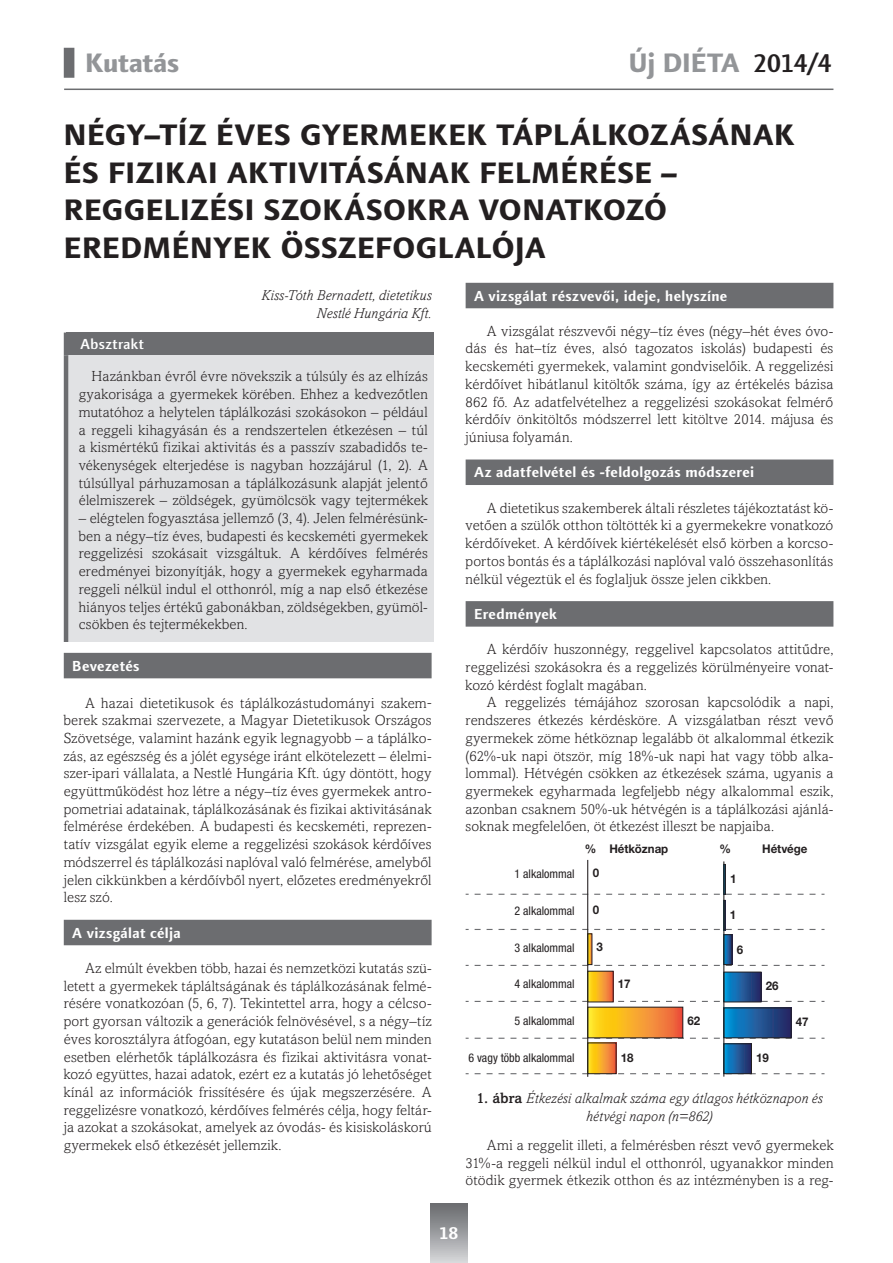
<style>
.page{position:relative;width:893px;height:1263px;background:#fff}
.page>*{position:absolute;margin:0;border:0;box-sizing:border-box;transform-origin:0 0}
.t1{font:800 30px/37.5px "Finnegan";letter-spacing:.02em;color:#231f20}
.t2{font:800 27px "Finnegan";letter-spacing:-.005em;color:#939598}
.t3{font:700 18px "Finnegan";color:#fff}
.t4{font:300 14.7px/17.7px "Amasis";letter-spacing:.01em;color:#231f20;text-align:justify}
.t5{font:italic 300 14.7px/17.7px "Amasis";letter-spacing:.01em;color:#231f20;text-align:center}
.t6{font:700 14.7px "Finnegan";letter-spacing:.025em;color:#fff}
.t7{font:500 14.7px "Finnegan";letter-spacing:.035em;color:#fff}
.t8{font:12px "Helvetica Neue LT Cond";color:#231f20}
.t9{font:700 12px "Helvetica Neue";color:#231f20;scale:.96 1}
.s1{font-weight:500;color:#231f20}
.s2{font-weight:500;font-style:normal}
</style>
<div class="page">
<div style="left:430px;top:1203px;width:37px;height:60px;background:linear-gradient(to bottom,#65676b,#d4d5d7)"></div>
<hr style="left:64px;top:89px;width:769px;height:1px;background:#6c6d70">
<div style="left:64px;top:48px;width:10px;height:30px;background:#6c6d70"></div>
<div style="left:466px;top:283px;width:367px;height:25px;background:#6c6d70"></div>
<div style="left:466px;top:459px;width:367px;height:26px;background:#6c6d70"></div>
<div style="left:466px;top:601px;width:367px;height:26px;background:#6c6d70"></div>
<svg style="left:466px;top:894px;width:349px;height:1px"></svg>
<svg style="left:466px;top:929px;width:349px;height:1px"></svg>
<svg style="left:466px;top:965px;width:349px;height:1px"></svg>
<svg style="left:466px;top:1001px;width:349px;height:1px"></svg>
<svg style="left:466px;top:1038px;width:349px;height:1px"></svg>
<svg style="left:466px;top:1073px;width:349px;height:1px"></svg>
<svg style="left:588px;top:934px;width:4px;height:30px"></svg>
<svg style="left:589px;top:973px;width:23px;height:27px"></svg>
<div style="left:587px;top:971px;width:27px;height:31px;border:1px solid #231f20"></div>
<svg style="left:589px;top:1009px;width:92px;height:27px;background:#f7a52b"></svg>
<svg style="left:589px;top:1044px;width:25px;height:28px"></svg>
<div style="left:587px;top:1042px;width:29px;height:32px;border:1px solid #231f20"></div>
<div style="left:723px;top:864px;width:3px;height:31px;border:1px solid #231f20"></div>
<div style="left:723px;top:900px;width:2px;height:30px;border:1px solid #231f20"></div>
<svg style="left:725px;top:936px;width:5px;height:27px"></svg>
<div style="left:723px;top:934px;width:9px;height:31px;border:1px solid #231f20"></div>
<svg style="left:725px;top:974px;width:34px;height:26px"></svg>
<div style="left:723px;top:972px;width:38px;height:30px;border:1px solid #231f20"></div>
<div style="left:724px;top:1008px;width:67px;height:30px;background:linear-gradient(to right,#0497dd,#2e235e)"></div>
<div style="left:723px;top:1007px;width:68px;height:31px;border:1px solid #231f20"></div>
<svg style="left:725px;top:1045px;width:25px;height:27px"></svg>
<div style="left:723px;top:1043px;width:29px;height:31px;border:1px solid #231f20"></div>
<hr style="left:587px;top:860px;width:1px;height:217px;background:#231f20">
<hr style="left:723px;top:861px;width:1px;height:215px;background:#231f20">
<div style="left:64px;top:653px;width:368px;height:25px;background:#6c6d70"></div>
<div style="left:64px;top:920px;width:368px;height:25px;background:#6c6d70"></div>
<div style="left:66px;top:333px;width:368px;height:22px;background:#6c6d70"></div>
<div style="left:66px;top:355px;width:368px;height:287px;background:#e1e2e4"></div>
<hr style="left:64px;top:333px;width:4px;height:22px;background:#6c6d70">
<hr style="left:64px;top:355px;width:4px;height:287px;background:#6c6d70">
<h2 class="t2" style="left:85px;top:47px;width:96px">Kutatás</h2>
<h2 class="t2" style="left:629px;top:47px;width:205px">Új DIÉTA <span class="s1">2014/4</span></h2>
<h1 class="t1" style="left:64px;top:116px;width:732px">NÉGY–TÍZ ÉVES GYERMEKEK TÁPLÁLKOZÁSÁNAK ÉS FIZIKAI AKTIVITÁSÁNAK FELMÉRÉSE – REGGELIZÉSI SZOKÁSOKRA VONATKOZÓ EREDMÉNYEK ÖSSZEFOGLALÓJA</h1>
<p class="t6" style="left:474px;top:287px;width:255px">A vizsgálat részvevői, ideje, helyszíne</p>
<p class="t4" style="left:466px;top:322px;width:369px;text-indent:21px">A vizsgálat részvevői négy–tíz éves (négy–hét éves óvo&shy;dás és hat–tíz éves, alsó tagozatos iskolás) budapesti és kecskeméti gyermekek, valamint gondviselőik. A reggelizési kérdőívet hibátlanul kitöltők száma, így az értékelés bázisa 862 fő. Az adatfelvételhez a reggelizési szokásokat felmérő kérdőív önkitöltős módszerrel lett kitöltve 2014. májusa és júniusa folyamán.</p>
<p class="t6" style="left:474px;top:463px;width:282px">Az adatfelvétel és -feldolgozás módszerei</p>
<p class="t4" style="left:466px;top:499px;width:369px;text-indent:21px">A dietetikus szakemberek általi részletes tájékoztatást kö&shy;vetően a szülők otthon töltötték ki a gyermekekre vonatkozó kérdőíveket. A kérdőívek kiértékelését első körben a korcso&shy;portos bontás és a táplálkozási naplóval való összehasonlítás nélkül végeztük el és foglaljuk össze jelen cikkben.</p>
<p class="t6" style="left:474px;top:605px;width:84px">Eredmények</p>
<p class="t4" style="left:466px;top:640px;width:369px;text-indent:21px">A kérdőív huszonnégy, reggelivel kapcsolatos attitűdre, reggelizési szokásokra és a reggelizés körülményeire vonat&shy;kozó kérdést foglalt magában.</p>
<p class="t4" style="left:466px;top:693px;width:369px;text-indent:21px">A reggelizés témájához szorosan kapcsolódik a napi, rendszeres étkezés kérdésköre. A vizsgálatban részt vevő gyermekek zöme hétköznap legalább öt alkalommal étkezik (62%-uk napi ötször, míg 18%-uk napi hat vagy több alka&shy;lommal). Hétvégén csökken az étkezések száma, ugyanis a gyermekek egyharmada legfeljebb négy alkalommal eszik, azonban csaknem 50%-uk hétvégén is a táplálkozási ajánlá&shy;soknak megfelelően, öt étkezést illeszt be napjaiba.</p>
<p class="t9" style="left:593px;top:865px;width:8px">0</p>
<p class="t9" style="left:593px;top:902px;width:8px">0</p>
<p class="t9" style="left:597px;top:939px;width:8px">3</p>
<p class="t9" style="left:618px;top:976px;width:15px">17</p>
<p class="t9" style="left:687px;top:1013px;width:15px">62</p>
<p class="t9" style="left:621px;top:1050px;width:15px">18</p>
<p class="t5" style="left:262px;top:287px;width:171px;text-align:right">Kiss-Tóth Bernadett, dietetikus<br>Nestlé Hungária Kft.</p>
<p class="t7" style="left:81px;top:335px;width:65px">Absztrakt</p>
<p class="t4" style="left:79px;top:367px;width:351px;text-indent:13px">Hazánkban évről évre növekszik a túlsúly és az elhízás gyakorisága a gyermekek körében. Ehhez a kedvezőtlen mutatóhoz a helytelen táplálkozási szokásokon – például a reggeli kihagyásán és a rendszertelen étkezésen – túl a kismértékű fizikai aktivitás és a passzív szabadidős te&shy;vékenységek elterjedése is nagyban hozzájárul (1, 2). A túlsúllyal párhuzamosan a táplálkozásunk alapját jelentő élelmiszerek – zöldségek, gyümölcsök vagy tejtermékek</p>
<p class="t4" style="left:79px;top:509px;width:351px">– elégtelen fogyasztása jellemző (3, 4). Jelen felmérésünk&shy;ben a négy–tíz éves, budapesti és kecskeméti gyermekek reggelizési szokásait vizsgáltuk. A kérdőíves felmérés eredményei bizonyítják, hogy a gyermekek egyharmada reggeli nélkül indul el otthonról, míg a nap első étkezése hiányos teljes értékű gabonákban, zöldségekben, gyümöl&shy;csökben és tejtermékekben.</p>
<p class="t6" style="left:72px;top:657px;width:69px">Bevezetés</p>
<p class="t4" style="left:64px;top:693px;width:369px;text-indent:21px">A hazai dietetikusok és táplálkozástudományi szakem&shy;berek szakmai szervezete, a Magyar Dietetikusok Országos Szövetsége, valamint hazánk egyik legnagyobb – a táplálko&shy;zás, az egészség és a jólét egysége iránt elkötelezett – élelmi&shy;szer-ipari vállalata, a Nestlé Hungária Kft. úgy döntött, hogy együttműködést hoz létre a négy–tíz éves gyermekek antro&shy;pometriai adatainak, táplálkozásának és fizikai aktivitásának felmérése érdekében. A budapesti és kecskeméti, reprezen&shy;tatív vizsgálat egyik eleme a reggelizési szokások kérdőíves módszerrel és táplálkozási naplóval való felmérése, amelyből jelen cikkünkben a kérdőívből nyert, előzetes eredményekről lesz szó.</p>
<p class="t6" style="left:72px;top:924px;width:110px">A vizsgálat célja</p>
<p class="t4" style="left:64px;top:959px;width:369px;text-indent:21px">Az elmúlt években több, hazai és nemzetközi kutatás szü&shy;letett a gyermekek tápláltságának és táplálkozásának felmé&shy;résére vonatkozóan (5, 6, 7). Tekintettel arra, hogy a célcso&shy;port gyorsan változik a generációk felnövésével, s a négy–tíz éves korosztályra átfogóan, egy kutatáson belül nem minden esetben elérhetők táplálkozásra és fizikai aktivitásra vonat&shy;kozó együttes, hazai adatok, ezért ez a kutatás jó lehetőséget kínál az információk frissítésére és újak megszerzésére. A reggelizésre vonatkozó, kérdőíves felmérés célja, hogy feltár&shy;ja azokat a szokásokat, amelyek az óvodás- és kisiskoláskorú gyermekek első étkezését jellemzik.</p>
<p class="t9" style="left:585px;top:841px;width:88px">% Hétköznap</p>
<p class="t9" style="left:719px;top:841px;width:14px">%</p>
<p class="t9" style="left:762px;top:841px;width:48px">Hétvége</p>
<p class="t8" style="left:515px;top:866px;width:61px">1 alkalommal</p>
<p class="t8" style="left:515px;top:903px;width:61px">2 alkalommal</p>
<p class="t8" style="left:515px;top:940px;width:61px">3 alkalommal</p>
<p class="t8" style="left:515px;top:976px;width:61px">4 alkalommal</p>
<p class="t8" style="left:515px;top:1013px;width:61px">5 alkalommal</p>
<p class="t8" style="left:468px;top:1050px;width:108px">6 vagy több alkalommal</p>
<p class="t5" style="left:477px;top:1089px;width:347px"><span class="s2">1. ábra</span> Étkezési alkalmak száma egy átlagos hétköznapon és hétvégi napon (n=862)</p>
<p class="t4" style="left:466px;top:1136px;width:369px;text-indent:21px">Ami a reggelit illeti, a felmérésben részt vevő gyermekek 31%-a reggeli nélkül indul el otthonról, ugyanakkor minden ötödik gyermek étkezik otthon és az intézményben is a reg-</p>
<p class="t9" style="left:730px;top:871px;width:8px">1</p>
<p class="t9" style="left:730px;top:907px;width:8px">1</p>
<p class="t9" style="left:737px;top:943px;width:8px">6</p>
<p class="t9" style="left:766px;top:978px;width:15px">26</p>
<p class="t9" style="left:796px;top:1014px;width:15px">47</p>
<p class="t9" style="left:756px;top:1050px;width:15px">19</p>
<p class="t3" style="left:439px;top:1222px;width:21px">18</p>
</div>
